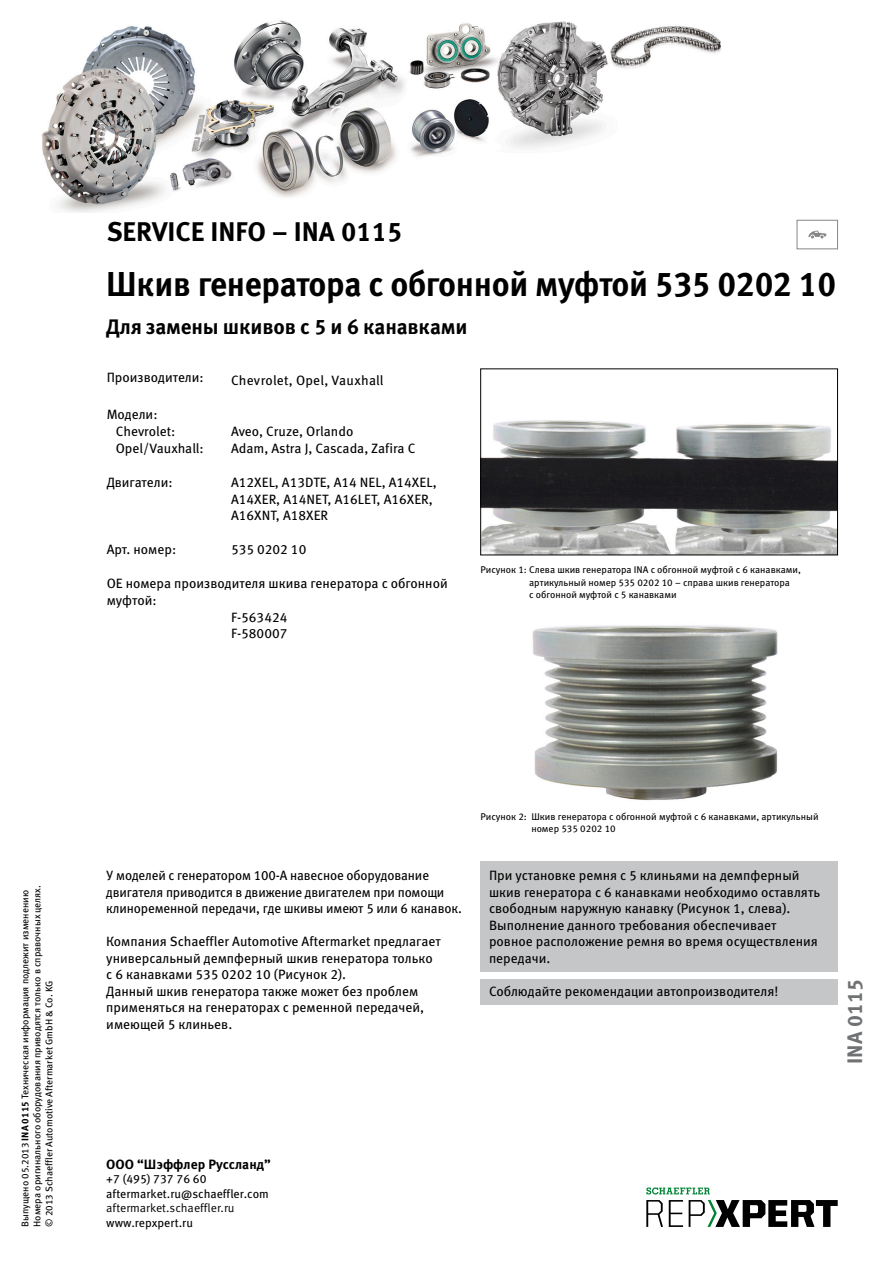
<style>
.page{position:relative;width:893px;height:1263px;background:#fff}
.page>*{position:absolute;margin:0;border:0;box-sizing:border-box;transform-origin:0 0}
.NADPIS_hlavní{font:700 34.5px "Meta Pro";letter-spacing:-.01em;color:#000;scale:.96 1}
.SERVICE_INFO{font:700 27px "Meta Pro";color:#000}
.NADPIS_menší{font:700 21px "Meta Pro";letter-spacing:-.01em;color:#000}
.t1{font:700 21px "Meta Pro";color:#6f7172}
.NORMAL_book{font:13.5px/16.5px "Meta Pro";color:#000}
.TABULKA{font:13.5px/16.5px "Meta Pro";color:#000}
.RASTR_text_běžný{font:13.5px "Meta Pro";color:#000}
.NORMAL_book-2{font:700 13.5px "Meta Pro";color:#000}
.NORMAL_book-3{font:12px "Meta Pro";color:#000}
.t2{font:12px "Meta Pro Norm";color:#000}
.OBRAZ{font:9.75px/12.8px "Meta Pro";color:#000}
.VYDÁNÍ_datum{font:9.75px/12px "Meta Pro";color:#000}
.s1{font-weight:700}
</style>
<div class="page">
<div style="left:480px;top:861px;width:358px;height:110px;background:#c5c6c7"></div>
<img style="left:532px;top:625px;width:246px;height:175px">
<img style="left:482px;top:420px;width:354px;height:133px">
<div style="left:480px;top:369px;width:358px;height:186px;border:1px solid #000"></div>
<div style="left:480px;top:980px;width:358px;height:25px;background:#c5c6c7"></div>
<div style="left:797px;top:220px;width:41px;height:29px;border:1px solid #868789"></div>
<svg style="left:808px;top:231px;width:18px;height:7px"></svg>
<img style="left:42px;top:20px;width:679px;height:193px">
<svg style="left:646px;top:1200px;width:17px;height:27px"></svg>
<svg style="left:669px;top:1200px;width:14px;height:27px"></svg>
<svg style="left:689px;top:1200px;width:149px;height:27px"></svg>
<svg style="left:646px;top:1187px;width:64px;height:7px"></svg>
<p class="SERVICE_INFO" style="left:107px;top:210px;width:297px">SERVICE INFO – INA 0115</p>
<p class="NADPIS_hlavní" style="left:106px;top:257px;width:762px">Шкив генератора с обгонной муфтой 535 0202 10</p>
<p class="NADPIS_menší" style="left:106px;top:310px;width:363px">Для замены шкивов с 5 и 6 канавками</p>
<p class="TABULKA" style="left:107px;top:368px;width:99px">Производители:</p>
<p class="NORMAL_book" style="left:231px;top:371px;width:154px">Chevrolet, Opel, Vauxhall</p>
<p class="TABULKA" style="left:107px;top:405px;width:52px">Модели:</p>
<p class="TABULKA" style="left:116px;top:422px;width:61px">Chevrolet:</p>
<p class="TABULKA" style="left:231px;top:422px;width:124px">Aveo, Cruze, Orlando</p>
<p class="TABULKA" style="left:116px;top:439px;width:90px">Opel/Vauxhall:</p>
<p class="TABULKA" style="left:231px;top:439px;width:186px">Adam, Astra J, Cascada, Zafira C</p>
<p class="TABULKA" style="left:107px;top:473px;width:67px">Двигатели:</p>
<p class="TABULKA" style="left:231px;top:473px;width:207px">A12XEL, A13DTE, A14 NEL, A14XEL,<br>A14XER, A14NET, A16LET, A16XER,<br>A16XNT, A18XER</p>
<p class="TABULKA" style="left:107px;top:540px;width:71px">Арт. номер:</p>
<p class="TABULKA" style="left:231px;top:540px;width:77px">535 0202 10</p>
<p class="TABULKA" style="left:107px;top:574px;width:343px">ОЕ номерa производителя шкива генератора с обгонной муфтой:</p>
<p class="TABULKA" style="left:231px;top:608px;width:58px">F-563424</p>
<p class="TABULKA" style="left:231px;top:624px;width:58px">F-580007</p>
<p class="OBRAZ" style="left:529px;top:562px;width:273px;text-indent:-49px">Рисунок 1: Слева шкив генератора INA с обгонной муфтой с 6 канавками, артикульный номер 535 0202 10 – справа шкив генератора<br>с обгонной муфтой с 5 канавками</p>
<p class="VYDÁNÍ_datum" style="left:19px;top:1227px;width:343px;rotate:-90deg">Выпущено 05.2013 <span class="s1">INA 0115</span> Техническая информация подлежит изменению<br>Номера оригинального оборудования приводятся только в справочных целях. © 2013 Schaeffler Automotive Aftermarket GmbH &amp; Co. KG</p>
<p class="NORMAL_book" style="left:106px;top:866px;width:357px">У моделей с генератором 100-A навесное оборудование двигателя приводится в движение двигателем при помощи клиноременной передачи, где шкивы имеют 5 или 6 канавок.</p>
<p class="NORMAL_book" style="left:106px;top:932px;width:336px">Компания Schaeffler Automotive Aftermarket предлагает универсальный демпферный шкив генератора только с 6 канавками 535 0202 10 (Рисунок 2).</p>
<p class="NORMAL_book" style="left:106px;top:982px;width:319px">Данный шкив генератора также может без проблем применяться на генераторах с ременной передачей, имеющей 5 клиньев.</p>
<p class="OBRAZ" style="left:531px;top:809px;width:289px;text-indent:-51px">Рисунок 2: Шкив генератора с обгонной муфтой с 6 канавками, артикульный номер 535 0202 10</p>
<p class="NORMAL_book" style="left:489px;top:866px;width:333px">При установке ремня с 5 клиньями на демпферный шкив генератора с 6 канавками необходимо оставлять свободным наружную канавку (Рисунок 1, слева).<br>Выполнение данного требования обеспечивает ровное расположение ремня во время осуществления передачи.</p>
<p class="RASTR_text_běžný" style="left:489px;top:981px;width:291px">Соблюдайте рекомендации автопроизводителя!</p>
<h3 class="t1" style="left:838px;top:1064px;width:86px;rotate:-90deg">INA 0115</h3>
<p class="NORMAL_book-2" style="left:106px;top:1154px;width:166px">ООО “Шэффлер Руссланд”</p>
<p class="NORMAL_book-3" style="left:106px;top:1170px;width:102px">+7 (495) 737 76 60</p>
<p class="NORMAL_book-3" style="left:106px;top:1184px;width:164px">aftermarket.ru@schaeffler.com</p>
<p class="t2" style="left:106px;top:1199px;width:130px">aftermarket.schaeffler.ru</p>
<p class="NORMAL_book-3" style="left:106px;top:1213px;width:88px">www.repxpert.ru</p>
</div>
